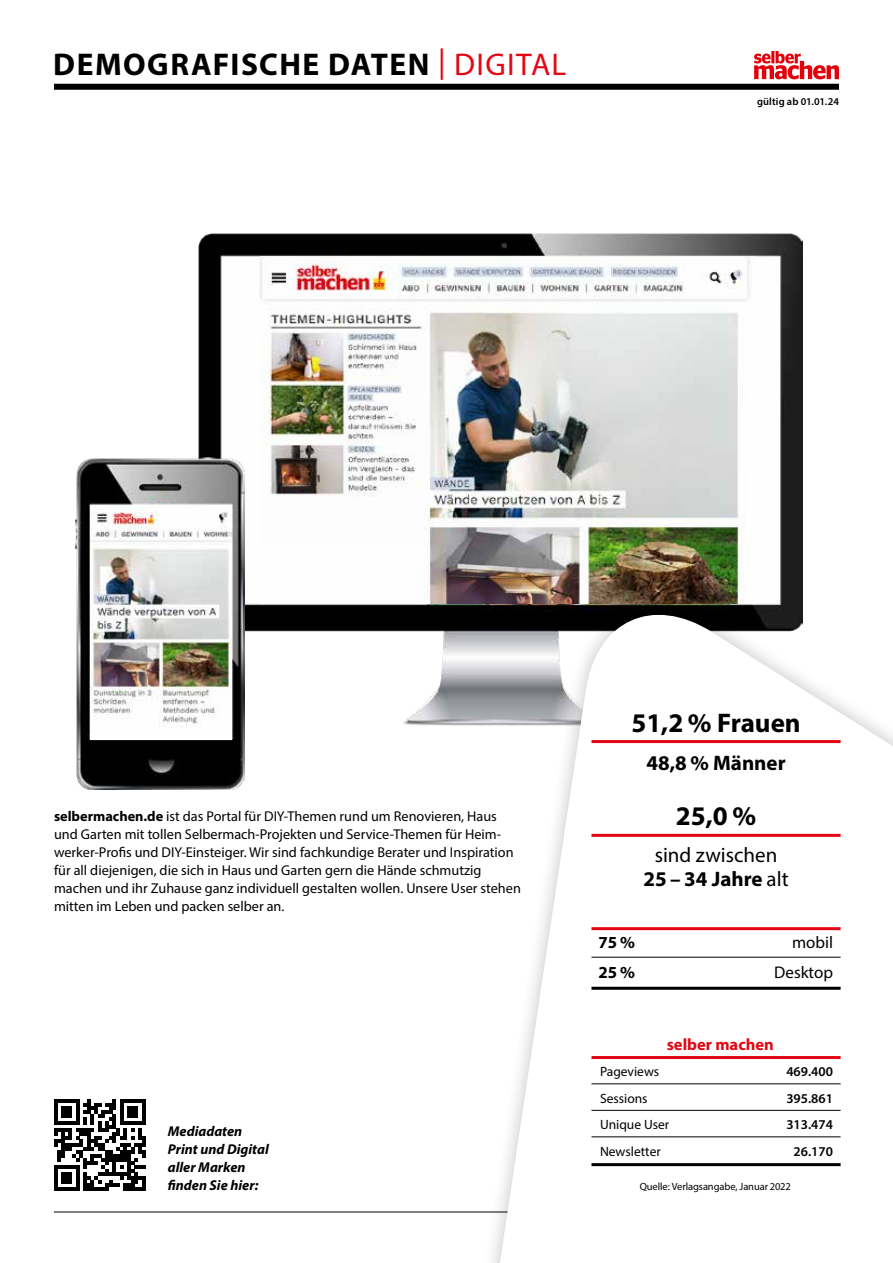
<style>
.page{position:relative;width:893px;height:1263px;background:#fff}
.page>*{position:absolute;margin:0;border:0;box-sizing:border-box;transform-origin:0 0}
.t1{font:700 31.5px "Myriad Pro";letter-spacing:.045em;color:#000}
.t2{font:700 27px "Myriad Pro";color:#000}
.t3{font:21px/24px "Myriad Pro";color:#000;text-align:center}
.t4{font:700 21px "Myriad Pro";color:#000}
.t5{font:16.95px "Myriad Pro";color:#000}
.t6{font:700 16.95px "Myriad Pro";color:#000}
.t7{font:700 16.5px "Myriad Pro";color:#e40613}
.t8{font:14.25px/18px "Myriad Pro";color:#000}
.t9{font:italic 700 14.25px/18px "Myriad Pro";color:#000}
.t10{font:13.5px "Myriad Pro";color:#000}
.t11{font:600 13.5px "Myriad Pro";color:#000}
.t12{font:10.5px "Myriad Pro";letter-spacing:-.01em;color:#000}
.t13{font:600 10.5px "Myriad Pro";letter-spacing:.015em;color:#000}
.s1{font-weight:400;color:#e40613}
.s2{font-weight:700}
</style>
<div class="page">
<hr style="left:54px;top:1212px;width:785px;height:1px;background:#000">
<img style="left:198px;top:233px;width:604px;height:492px">
<img style="left:261px;top:256px;width:492px;height:348px">
<div style="left:468px;top:596px;width:425px;height:667px;background:#000;opacity:.25"></div>
<svg style="left:478px;top:595px;width:415px;height:668px"></svg>
<img style="left:75px;top:457px;width:169px;height:332px">
<div style="left:54px;top:84px;width:785px;height:6px;background:#000"></div>
<hr style="left:591px;top:740px;width:250px;height:3px;background:#e40613">
<hr style="left:591px;top:834px;width:250px;height:3px;background:#e40613">
<hr style="left:591px;top:1056px;width:250px;height:3px;background:#e40613">
<hr style="left:591px;top:1083px;width:250px;height:1px;background:#000">
<hr style="left:591px;top:1110px;width:250px;height:1px;background:#000">
<hr style="left:591px;top:1136px;width:250px;height:1px;background:#000">
<hr style="left:591px;top:1163px;width:250px;height:3px;background:#000">
<hr style="left:591px;top:927px;width:250px;height:3px;background:#e40613">
<hr style="left:591px;top:957px;width:250px;height:1px;background:#000">
<hr style="left:591px;top:987px;width:250px;height:3px;background:#000">
<svg style="left:54px;top:1099px;width:92px;height:92px"></svg>
<img style="left:90px;top:505px;width:142px;height:234px">
<svg style="left:754px;top:51px;width:85px;height:28px"></svg>
<h1 class="t1" style="left:53px;top:44px;width:514px">DEMOGRAFISCHE DATEN <span class="s1">| DIGITAL</span></h1>
<p class="t13" style="left:757px;top:95px;width:83px">gültig ab 01.01.24</p>
<p class="t8" style="left:54px;top:807px;width:468px"><span class="s2">selbermachen.de</span> ist das Portal für DIY-Themen rund um Renovieren, Haus und Garten mit tollen Selbermach-Projekten und Service-Themen für Heim&shy;werker-Profis und DIY-Einsteiger. Wir sind fachkundige Berater und Inspiration für all diejenigen, die sich in Haus und Garten gern die Hände schmutzig machen und ihr Zuhause ganz individuell gestalten wollen. Unsere User stehen mitten im Leben und packen selber an.</p>
<p class="t9" style="left:168px;top:1122px;width:103px">Mediadaten<br>Print und Digital aller Marken finden Sie hier:</p>
<h2 class="t2" style="left:631px;top:705px;width:171px">51,2 % Frauen</h2>
<h3 class="t4" style="left:646px;top:749px;width:141px">48,8 % Männer</h3>
<h2 class="t2" style="left:676px;top:799px;width:82px">25,0 %</h2>
<h3 class="t3" style="left:643px;top:843px;width:147px">sind zwischen<br><span class="s2">25 – 34 Jahre</span> alt</h3>
<p class="t6" style="left:598px;top:931px;width:38px">75%</p>
<p class="t5" style="left:792px;top:932px;width:42px">mobil</p>
<p class="t6" style="left:598px;top:961px;width:38px">25%</p>
<p class="t5" style="left:774px;top:962px;width:60px">Desktop</p>
<p class="t7" style="left:667px;top:1033px;width:109px">selber machen</p>
<p class="t10" style="left:600px;top:1063px;width:61px">Pageviews</p>
<p class="t11" style="left:786px;top:1063px;width:48px">469.400</p>
<p class="t10" style="left:600px;top:1090px;width:49px">Sessions</p>
<p class="t11" style="left:786px;top:1089px;width:48px">395.861</p>
<p class="t10" style="left:600px;top:1116px;width:71px">Unique User</p>
<p class="t11" style="left:786px;top:1116px;width:48px">313.474</p>
<p class="t10" style="left:600px;top:1143px;width:62px">Newsletter</p>
<p class="t11" style="left:794px;top:1142px;width:41px">26.170</p>
<p class="t12" style="left:640px;top:1180px;width:153px">Quelle: Verlagsangabe, Januar 2022</p>
</div>
